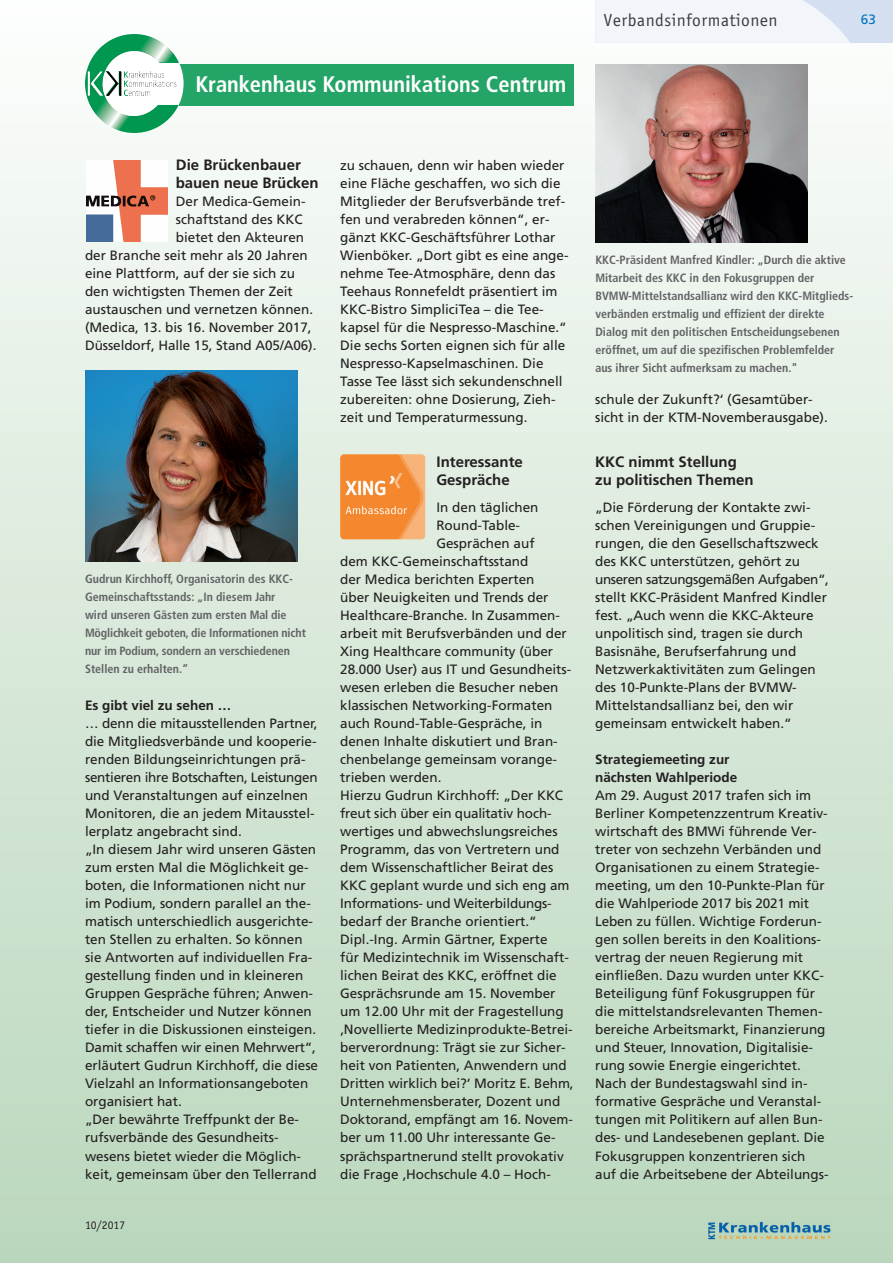
<style>
.page{position:relative;width:893px;height:1263px;background:#fff}
.page>*{position:absolute;margin:0;border:0;box-sizing:border-box;transform-origin:0 0}
.t1{font:700 condensed 22.5px "Frutiger";color:#fff}
.t2{font:18px "Officina Sans";letter-spacing:.03em;color:#3e3e3f}
.t3{font:700 15px/18px "Frutiger";color:#231f20}
.t4{font:13.5px/18px "Frutiger";color:#231f20}
.t5{font:700 13.5px/18px "Frutiger";color:#231f20}
.t6{font:13.5px "Frutiger";color:#0072bc}
.t7{font:700 condensed 12px/18px "Frutiger";color:#636366}
.t8{font:12px "Officina Sans";color:#231f20}
</style>
<div class="page">
<div style="left:0;top:0;width:893px;height:1263px;background:linear-gradient(to bottom,#fcfdfc,#b9d6bb)"></div>
<img style="left:87px;top:161px;width:80px;height:80px">
<div style="left:595px;top:0;width:298px;height:43px;background:#d4e0f1"></div>
<svg style="left:595px;top:0;width:255px;height:43px;background:#eff3f9"></svg>
<div style="left:157px;top:64px;width:417px;height:42px;background:#25a467"></div>
<svg style="left:85px;top:34px;width:99px;height:99px"></svg>
<img style="left:157px;top:46px;width:12px;height:17px">
<img style="left:340px;top:454px;width:85px;height:85px;border-radius:3px">
<img style="left:708px;top:1222px;width:123px;height:18px">
<img style="left:85px;top:370px;width:213px;height:192px">
<img style="left:595px;top:64px;width:213px;height:179px">
<h1 class="t1" style="left:195px;top:75px;width:372px">Krankenhaus Kommunikations Centrum</h1>
<h2 class="t2" style="left:604px;top:13px;width:175px">Verbandsinformationen</h2>
<p class="t6" style="left:861px;top:14px;width:17px">63</p>
<p class="t3" style="left:176px;top:157px;width:144px">Die Brückenbauer bauen neue Brücken</p>
<p class="t4" style="left:176px;top:194px;width:131px">Der Medica-Gemein-</p>
<p class="t4" style="left:176px;top:212px;width:128px">schaftstand des KKC</p>
<p class="t4" style="left:176px;top:230px;width:130px">bietet den Akteuren</p>
<p class="t4" style="left:85px;top:248px;width:224px">der Branche seit mehr als 20 Jahren</p>
<p class="t4" style="left:85px;top:266px;width:212px">eine Plattform, auf der sie sich zu</p>
<p class="t4" style="left:85px;top:284px;width:209px">den wichtigsten Themen der Zeit</p>
<p class="t4" style="left:85px;top:302px;width:230px">austauschen und vernetzen können.</p>
<p class="t4" style="left:85px;top:320px;width:228px">(Medica, 13. bis 16. November 2017,</p>
<p class="t4" style="left:85px;top:338px;width:233px">Düsseldorf, Halle 15, Stand A05/A06).</p>
<p class="t7" style="left:85px;top:571px;width:222px">Gudrun Kirchhoff, Organisatorin des KKC-Gemeinschaftsstands: „In diesem Jahr<br>wird unseren Gästen zum ersten Mal die Möglichkeit geboten, die Informationen nicht nur im Podium, sondern an verschiedenen Stellen zu erhalten.“</p>
<p class="t5" style="left:85px;top:698px;width:148px">Es gibt viel zu sehen …</p>
<p class="t4" style="left:85px;top:716px;width:235px">… denn die mitausstellenden Partner, die Mitgliedsverbände und kooperie&shy;renden Bildungseinrichtungen prä&shy;sentieren ihre Botschaften, Leistungen und Veranstaltungen auf einzelnen Monitoren, die an jedem Mitausstel&shy;lerplatz angebracht sind.<br>„In diesem Jahr wird unseren Gästen zum ersten Mal die Möglichkeit ge - boten, die Informationen nicht nur im Podium, sondern parallel an the&shy;matisch unterschiedlich ausgerichte&shy;ten Stellen zu erhalten. So können sie Antworten auf individuellen Fra&shy;gestellung finden und in kleineren Gruppen Ge spräche führen; Anwen&shy;der, Entscheider und Nutzer können tiefer in die Diskussionen einsteigen.<br>Damit schaffen wir einen Mehrwert“, erläutert Gudrun Kirchhoff, die diese Vielzahl an Informationsangeboten organisiert hat.<br>„Der bewährte Treffpunkt der Be - rufsverbände des Gesundheits - wesens bietet wieder die Möglich&shy;keit, gemeinsam über den Tellerrand</p>
<p class="t8" style="left:85px;top:1221px;width:42px">10/2017</p>
<p class="t4" style="left:340px;top:158px;width:230px">zu schauen, denn wir haben wieder eine Fläche geschaffen, wo sich die Mitglieder der Berufsverbände tref&shy;fen und verabreden können“, er - gänzt KKC-Geschäftsführer Lothar Wienböker. „Dort gibt es eine ange&shy;nehme Tee-Atmosphäre, denn das Teehaus Ronnefeldt präsentiert im KKC-Bistro SimpliciTea – die Tee - kapsel für die Nespresso-Maschine.“ Die sechs Sorten eignen sich für alle Nespresso-Kapselmaschinen. Die Tasse Tee lässt sich sekundenschnell zubereiten: ohne Dosierung, Zieh&shy;zeit und Temperaturmessung.</p>
<p class="t3" style="left:436px;top:454px;width:88px">Interessante<br>Gespräche</p>
<p class="t4" style="left:436px;top:500px;width:104px">In den täglichen</p>
<p class="t4" style="left:436px;top:518px;width:85px">Round-Table-</p>
<p class="t4" style="left:436px;top:536px;width:100px">Gesprächen auf</p>
<p class="t4" style="left:340px;top:554px;width:190px">dem KKC-Gemeinschaftsstand</p>
<p class="t4" style="left:340px;top:572px;width:196px">der Medica berichten Experten</p>
<p class="t4" style="left:340px;top:590px;width:210px">über Neuigkeiten und Trends der</p>
<p class="t4" style="left:340px;top:608px;width:221px">Healthcare-Branche. In Zusammen -</p>
<p class="t4" style="left:340px;top:626px;width:228px">arbeit mit Berufsverbänden und der</p>
<p class="t4" style="left:340px;top:644px;width:215px">Xing Healthcare community (über</p>
<p class="t4" style="left:340px;top:662px;width:233px">28.000 User) aus IT und Gesundheits-</p>
<p class="t4" style="left:340px;top:680px;width:220px">wesen erleben die Besucher neben</p>
<p class="t4" style="left:340px;top:698px;width:214px">klassischen Networking-Formaten</p>
<p class="t4" style="left:340px;top:716px;width:204px">auch Round-Table-Gespräche, in</p>
<p class="t4" style="left:340px;top:734px;width:219px">denen Inhalte diskutiert und Bran-</p>
<p class="t4" style="left:340px;top:752px;width:218px">chenbelange gemeinsam vorange-</p>
<p class="t4" style="left:340px;top:770px;width:103px">trieben werden.</p>
<p class="t4" style="left:340px;top:788px;width:224px">Hierzu Gudrun Kirchhoff: „Der KKC</p>
<p class="t4" style="left:340px;top:806px;width:213px">freut sich über ein qualitativ hoch-</p>
<p class="t4" style="left:340px;top:824px;width:219px">wertiges und abwechslungsreiches</p>
<p class="t4" style="left:340px;top:842px;width:221px">Programm, das von Vertretern und</p>
<p class="t4" style="left:340px;top:860px;width:215px">dem Wissenschaftlicher Beirat des</p>
<p class="t4" style="left:340px;top:878px;width:231px">KKC geplant wurde und sich eng am</p>
<p class="t4" style="left:340px;top:896px;width:213px">Informations- und Weiterbildungs -</p>
<p class="t4" style="left:340px;top:914px;width:198px">bedarf der Branche orientiert.“</p>
<p class="t4" style="left:340px;top:932px;width:209px">Dipl.-Ing. Armin Gärtner, Experte</p>
<p class="t4" style="left:340px;top:950px;width:230px">für Medizintechnik im Wissenschaft-</p>
<p class="t4" style="left:340px;top:968px;width:218px">lichen Beirat des KKC, eröffnet die</p>
<p class="t4" style="left:340px;top:986px;width:217px">Gesprächsrunde am 15. November</p>
<p class="t4" style="left:340px;top:1004px;width:225px">um 12.00 Uhr mit der Fragestellung</p>
<p class="t4" style="left:340px;top:1022px;width:234px">‚Novellierte Medizinprodukte-Betrei-</p>
<p class="t4" style="left:340px;top:1040px;width:227px">berverordnung: Trägt sie zur Sicher-</p>
<p class="t4" style="left:340px;top:1058px;width:228px">heit von Patienten, Anwendern und</p>
<p class="t4" style="left:340px;top:1076px;width:235px">Dritten wirklich bei?‘ Moritz E. Behm,</p>
<p class="t4" style="left:340px;top:1094px;width:222px">Unternehmens berater, Dozent und</p>
<p class="t4" style="left:340px;top:1112px;width:234px">Doktorand, empfängt am 16. No vem -</p>
<p class="t4" style="left:340px;top:1130px;width:217px">ber um 11.00 Uhr interessante Ge -</p>
<p class="t4" style="left:340px;top:1148px;width:225px">sprächspartnerund stellt provokativ</p>
<p class="t4" style="left:340px;top:1166px;width:212px">die Frage ‚Hochschule 4.0 – Hoch-</p>
<p class="t7" style="left:595px;top:252px;width:259px">KKC-Präsident Manfred Kindler: „Durch die aktive Mitarbeit des KKC in den Fokusgruppen der BVMW-Mittelstandsallianz wird den KKC-Mitglieds&shy;verbänden erstmalig und effizient der direkte Dialog mit den politischen Entscheidungsebenen eröffnet, um auf die spezifischen Problemfelder aus ihrer Sicht aufmerksam zu machen."</p>
<p class="t4" style="left:595px;top:392px;width:234px">schule der Zukunft?‘ (Gesamtüber&shy;sicht in der KTM-Novemberausgabe).</p>
<p class="t3" style="left:595px;top:454px;width:160px">KKC nimmt Stellung zu politischen Themen</p>
<p class="t4" style="left:595px;top:500px;width:235px">„Die Förderung der Kontakte zwi&shy;schen Vereinigungen und Gruppie&shy;rungen, die den Gesellschaftszweck des KKC unterstützen, gehört zu unseren satzungsgemäßen Auf gaben“, stellt KKC-Präsident Manfred Kindler fest. „Auch wenn die KKC-Akteure unpolitisch sind, tragen sie durch Basisnähe, Berufs erfahrung und Netzwerkaktivitäten zum Gelingen des 10-Punkte-Plans der BVMW-Mittelstandsallianz bei, den wir gemeinsam entwickelt haben.“</p>
<p class="t5" style="left:595px;top:752px;width:144px">Strategiemeeting zur nächsten Wahlperiode</p>
<p class="t4" style="left:595px;top:788px;width:235px">Am 29. August 2017 trafen sich im Berliner Kompetenzzentrum Kreativ&shy;wirtschaft des BMWi führende Ver&shy;treter von sechzehn Verbänden und Organisationen zu einem Strategie&shy;meeting, um den 10-Punkte-Plan für die Wahlperiode 2017 bis 2021 mit Leben zu füllen. Wichtige Forderun&shy;gen sollen bereits in den Koalitions&shy;vertrag der neuen Regierung mit einfließen. Dazu wurden unter KKC-Beteiligung fünf Fokusgruppen für die mittelstandsrelevanten Themen&shy;bereiche Arbeitsmarkt, Finan zierung und Steuer, Innovation, Digitalisie&shy;rung sowie Energie eingerichtet.<br>Nach der Bundestagswahl sind in - formative Gespräche und Veranstal&shy;tungen mit Politikern auf allen Bun&shy;des- und Landesebenen geplant. Die Fokusgruppen konzentrieren sich auf die Arbeitsebene der Abteilungs-</p>
</div>
